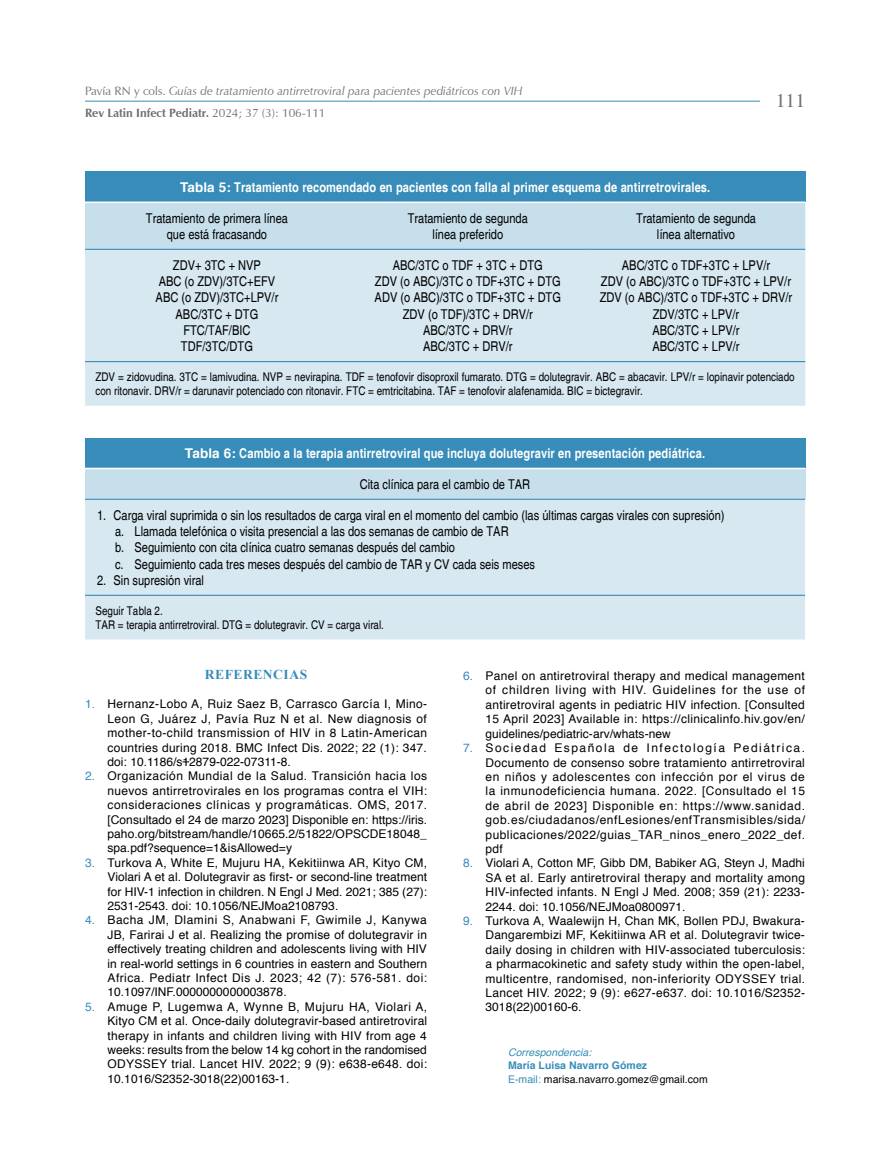
<style>
.page{position:relative;width:893px;height:1170px;background:#fff}
.page>*{position:absolute;margin:0;border:0;box-sizing:border-box;transform-origin:0 0}
.t1{font:19.5px "Times";color:#706f6f}
.t2{font:condensed 13.5px/16.2px "Helvetica";color:#000;text-align:center}
.t3{font:700 condensed 13.5px "Helvetica";letter-spacing:.01em;color:#fff}
.t4{font:700 13.5px "Times New Roman";letter-spacing:.04em;color:#378cb9}
.t5{font:12px/14.4px "Helvetica";letter-spacing:.005em;color:#000;text-align:justify}
.t6{font:condensed 12px/14.4px "Helvetica";color:#000}
.t7{font:italic 12px/22px "Zapf Humanist 601 BT";letter-spacing:.005em;color:#706f6f}
.t8{font:10.5px/13.5px "Helvetica";letter-spacing:.005em;color:#000}
.t9{font:italic 10.5px "Helvetica";letter-spacing:.005em;color:#378cb9}
.s1{font-style:normal}
.s2{font-weight:700;font-style:normal}
.s3{font-stretch:normal}
.s4{color:#378cb9}
.s5{font-weight:700;color:#378cb9}
</style>
<div class="page">
<hr style="left:85px;top:101px;width:675px;height:1px;background:#378cb9">
<div style="left:85px;top:171px;width:720px;height:31px;background:#378cb9"></div>
<div style="left:85px;top:203px;width:720px;height:46px;background:#c7dfeb"></div>
<div style="left:85px;top:250px;width:720px;height:156px;background:#d7e8f1"></div>
<hr style="left:85px;top:201px;width:264px;height:2px;background:#fff">
<hr style="left:349px;top:201px;width:238px;height:2px;background:#fff">
<hr style="left:587px;top:201px;width:218px;height:2px;background:#fff">
<hr style="left:85px;top:249px;width:264px;height:1px;background:#378cb9">
<hr style="left:349px;top:249px;width:238px;height:1px;background:#378cb9">
<hr style="left:587px;top:249px;width:218px;height:1px;background:#378cb9">
<hr style="left:85px;top:361px;width:264px;height:1px;background:#378cb9">
<hr style="left:349px;top:361px;width:238px;height:1px;background:#378cb9">
<hr style="left:587px;top:361px;width:218px;height:1px;background:#378cb9">
<div style="left:85px;top:437px;width:720px;height:31px;background:#378cb9"></div>
<div style="left:85px;top:468px;width:720px;height:31px;background:#c7dfeb"></div>
<div style="left:85px;top:500px;width:720px;height:139px;background:#d7e8f1"></div>
<hr style="left:85px;top:467px;width:720px;height:2px;background:#fff">
<hr style="left:85px;top:498px;width:720px;height:2px;background:#378cb9">
<hr style="left:85px;top:594px;width:720px;height:2px;background:#378cb9">
<p class="t7" style="left:85px;top:80px;width:439px"><span class="s1">Pavía RN y cols.</span> Guías de tratamiento antirretroviral para pacientes pediátricos con VIH<br><span class="s2">Rev Latin Infect Pediatr.</span> <span class="s1">2024; 37 (3): 106-111</span></p>
<h1 class="t1" style="left:776px;top:89px;width:31px">111</h1>
<p class="t3" style="left:180px;top:179px;width:532px"><span class="s3">Tabla 5:</span> Tratamiento recomendado en pacientes con falla al primer esquema de antirretrovirales.</p>
<p class="t2" style="left:146px;top:210px;width:144px">Tratamiento de primera línea que está fracasando</p>
<p class="t2" style="left:408px;top:210px;width:122px">Tratamiento de segunda línea preferido</p>
<p class="t2" style="left:636px;top:210px;width:122px">Tratamiento de segunda línea alternativo</p>
<p class="t2" style="left:173px;top:257px;width:89px">ZDV+ 3TC + NVP</p>
<p class="t2" style="left:393px;top:257px;width:152px">ABC/3TC o TDF + 3TC + DTG</p>
<p class="t2" style="left:622px;top:257px;width:150px">ABC/3TC o TDF+3TC + LPV/r</p>
<p class="t2" style="left:159px;top:273px;width:118px">ABC (o ZDV)/3TC+EFV</p>
<p class="t2" style="left:375px;top:273px;width:187px">ZDV (o ABC)/3TC o TDF+3TC + DTG</p>
<p class="t2" style="left:601px;top:273px;width:192px">ZDV (o ABC)/3TC o TDF+3TC + LPV/r</p>
<p class="t2" style="left:156px;top:289px;width:124px">ABC (o ZDV)/3TC+LPV/r</p>
<p class="t2" style="left:375px;top:289px;width:188px">ADV (o ABC)/3TC o TDF+3TC + DTG</p>
<p class="t2" style="left:600px;top:289px;width:194px">ZDV (o ABC)/3TC o TDF+3TC + DRV/r</p>
<p class="t2" style="left:176px;top:306px;width:84px">ABC/3TC + DTG</p>
<p class="t2" style="left:403px;top:306px;width:132px">ZDV (o TDF)/3TC + DRV/r</p>
<p class="t2" style="left:653px;top:306px;width:88px">ZDV/3TC + LPV/r</p>
<p class="t2" style="left:183px;top:322px;width:69px">FTC/TAF/BIC</p>
<p class="t2" style="left:423px;top:322px;width:91px">ABC/3TC + DRV/r</p>
<p class="t2" style="left:652px;top:322px;width:89px">ABC/3TC + LPV/r</p>
<p class="t2" style="left:181px;top:338px;width:73px">TDF/3TC/DTG</p>
<p class="t2" style="left:423px;top:338px;width:91px">ABC/3TC + DRV/r</p>
<p class="t2" style="left:652px;top:338px;width:89px">ABC/3TC + LPV/r</p>
<p class="t6" style="left:96px;top:369px;width:701px">ZDV = zidovudina. 3TC = lamivudina. NVP = nevirapina. TDF = tenofovir disoproxil fumarato. DTG = dolutegravir. ABC = abacavir. LPV/r = lopinavir potenciado con ritonavir. DRV/r = darunavir potenciado con ritonavir. FTC = emtricitabina. TAF = tenofovir alafenamida. BIC = bictegravir.</p>
<p class="t3" style="left:185px;top:445px;width:522px"><span class="s3">Tabla 6:</span> Cambio a la terapia antirretroviral que incluya dolutegravir en presentación pediátrica.</p>
<p class="t2" style="left:360px;top:476px;width:172px">Cita clínica para el cambio de TAR</p>
<p class="t2" style="left:115px;top:507px;width:611px;text-align:left;text-indent:-18px">1. Carga viral suprimida o sin los resultados de carga viral en el momento del cambio (las últimas cargas virales con supresión) a. Llamada telefónica o visita presencial a las dos semanas de cambio de TAR<br>b. Seguimiento con cita clínica cuatro semanas después del cambio<br>c. Seguimiento cada tres meses después del cambio de TAR y CV cada seis meses</p>
<p class="t2" style="left:97px;top:572px;width:108px">2. Sin supresión viral</p>
<p class="t6" style="left:96px;top:603px;width:290px">Seguir Tabla 2.<br>TAR = terapia antirretroviral. DTG = dolutegravir. CV = carga viral.</p>
<p class="t4" style="left:205px;top:665px;width:104px">REFERENCIAS</p>
<p class="t5" style="left:108px;top:697px;width:321px;text-indent:-22px"><span class="s4">1.</span> Hernanz-Lobo A, Ruiz Saez B, Carrasco García I, Mino-Leon G, Juárez J, Pavía Ruz N et al. New diagnosis of mother-to-child transmission of HIV in 8 Latin-American countries during 2018. BMC Infect Dis. 2022; 22 (1): 347. doi: 10.1186/s12879-022-07311-8.</p>
<p class="t5" style="left:108px;top:769px;width:321px;text-indent:-22px"><span class="s4">2.</span> Organización Mundial de la Salud. Transición hacia los nuevos antirretrovirales en los programas contra el VIH: consideraciones clínicas y programáticas. OMS, 2017. [Consultado el 24 de marzo 2023] Disponible en: https://iris. paho.org/bitstream/handle/10665.2/51822/OPSCDE18048_ spa.pdf?sequence=1&amp;isAllowed=y</p>
<p class="t5" style="left:108px;top:855px;width:321px;text-indent:-22px"><span class="s4">3.</span> Turkova A, White E, Mujuru HA, Kekitiinwa AR, Kityo CM, Violari A et al. Dolutegravir as first- or second-line treatment for HIV-1 infection in children. N Engl J Med. 2021; 385 (27):<br>2531-2543. doi: 10.1056/NEJMoa2108793.</p>
<p class="t5" style="left:108px;top:913px;width:321px;text-indent:-22px"><span class="s4">4.</span> Bacha JM, Dlamini S, Anabwani F, Gwimile J, Kanywa JB, Farirai J et al. Realizing the promise of dolutegravir in effectively treating children and adolescents living with HIV in real-world settings in 6 countries in eastern and Southern Africa. Pediatr Infect Dis J. 2023; 42 (7): 576-581. doi:<br>10.1097/INF.0000000000003878.</p>
<p class="t5" style="left:108px;top:999px;width:321px;text-indent:-22px"><span class="s4">5.</span> Amuge P, Lugemwa A, Wynne B, Mujuru HA, Violari A, Kityo CM et al. Once-daily dolutegravir-based antiretroviral therapy in infants and children living with HIV from age 4 weeks: results from the below 14 kg cohort in the randomised ODYSSEY trial. Lancet HIV. 2022; 9 (9): e638-e648. doi:<br>10.1016/S2352-3018(22)00163-1.</p>
<p class="t5" style="left:486px;top:669px;width:321px;text-indent:-22px"><span class="s4">6.</span> Panel on antiretroviral therapy and medical management of children living with HIV. Guidelines for the use of antiretroviral agents in pediatric HIV infection. [Consulted 15 April 2023] Available in: https://clinicalinfo.hiv.gov/en/ guidelines/pediatric-arv/whats-new</p>
<p class="t5" style="left:486px;top:741px;width:321px;text-indent:-22px"><span class="s4">7.</span> Sociedad Española de Infectología Pediátrica.<br>Documento de consenso sobre tratamiento antirretroviral en niños y adolescentes con infección por el virus de la inmunodeficiencia humana. 2022. [Consultado el 15 de abril de 2023] Disponible en: https://www.sanidad. gob.es/ciudadanos/enfLesiones/enfTransmisibles/sida/ publicaciones/2022/guias_TAR_ninos_enero_2022_def. pdf</p>
<p class="t5" style="left:486px;top:856px;width:321px;text-indent:-22px"><span class="s4">8.</span> Violari A, Cotton MF, Gibb DM, Babiker AG, Steyn J, Madhi SA et al. Early antiretroviral therapy and mortality among HIV-infected infants. N Engl J Med. 2008; 359 (21): 2233- 2244. doi: 10.1056/NEJMoa0800971.</p>
<p class="t5" style="left:486px;top:913px;width:321px;text-indent:-22px"><span class="s4">9.</span> Turkova A, Waalewijn H, Chan MK, Bollen PDJ, Bwakura-Dangarembizi MF, Kekitiinwa AR et al. Dolutegravir twice&shy;daily dosing in children with HIV-associated tuberculosis: a pharmacokinetic and safety study within the open-label, multicentre, randomised, non-inferiority ODYSSEY trial.<br>Lancet HIV. 2022; 9 (9): e627-e637. doi: 10.1016/S2352- 3018(22)00160-6.</p>
<p class="t9" style="left:508px;top:1043px;width:85px">Correspondencia:</p>
<p class="t8" style="left:508px;top:1059px;width:201px"><span class="s5">María Luisa Navarro Gómez<br></span><span class="s4">E-mail:</span> marisa.navarro.gomez@gmail.com</p>
</div>
